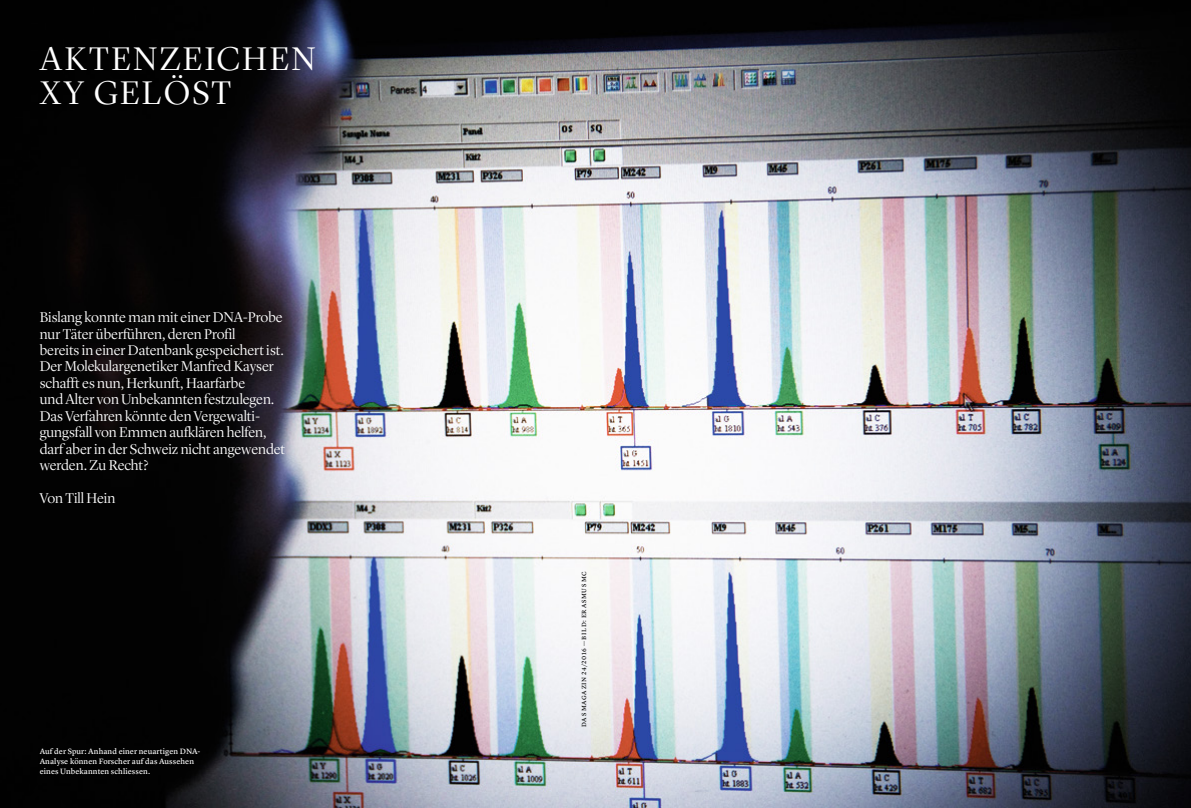
<style>
.page{position:relative;width:1191px;height:808px;background:#fff}
.page>*{position:absolute;margin:0;border:0;box-sizing:border-box;transform-origin:0 0}
._02_a_e_Lyon_Text_34{font:300 34px/34.6px "Lyon Display";letter-spacing:.06em;color:#fff}
._02_a_a_Lyon_Text_14{font:300 14.8px/16.5px "Lyon Display";color:#fff}
._03_b_a_Autoren_Lege{font:8px/9.9px "Lyon Text Regular No.2";letter-spacing:.01em;color:#fff}
._04_Bildcredit_x12{font:6.2px "Lyon Text Regular No.2";letter-spacing:.1em;color:#000}
</style>
<div class="page">
<img style="left:0;top:0;width:1191px;height:808px">
<p class="_02_a_e_Lyon_Text_34" style="left:40px;top:39px;width:277px">AKTENZEICHEN<br>XY GELÖST</p>
<p class="_02_a_a_Lyon_Text_14" style="left:40px;top:308px;width:247px">Bislang konnte man mit einer DNA-Probe nur Täter überführen, deren Profil<br>bereits in einer Datenbank gespeichert ist.<br>Der Molekulargenetiker Manfred Kayser schafft es nun, Herkunft, Haarfarbe<br>und Alter von Unbekannten festzulegen.<br>Das Verfahren könnte den Vergewalti&shy;gungsfall von Emmen aufklären helfen, darf aber in der Schweiz nicht angewendet werden. Zu Recht?</p>
<p class="_02_a_a_Lyon_Text_14" style="left:40px;top:489px;width:77px">Von Till Hein</p>
<p class="_03_b_a_Autoren_Lege" style="left:40px;top:746px;width:162px">Auf der Spur: Anhand einer neuartigen DNA-<br>Analyse können Forscher auf das Aussehen eines Unbekannten schliessen.</p>
<p class="_04_Bildcredit_x12" style="left:579px;top:727px;width:157px;rotate:-90deg">DAS MAGAZIN 24/2016 — BILD: ERASMUS MC</p>
</div>
